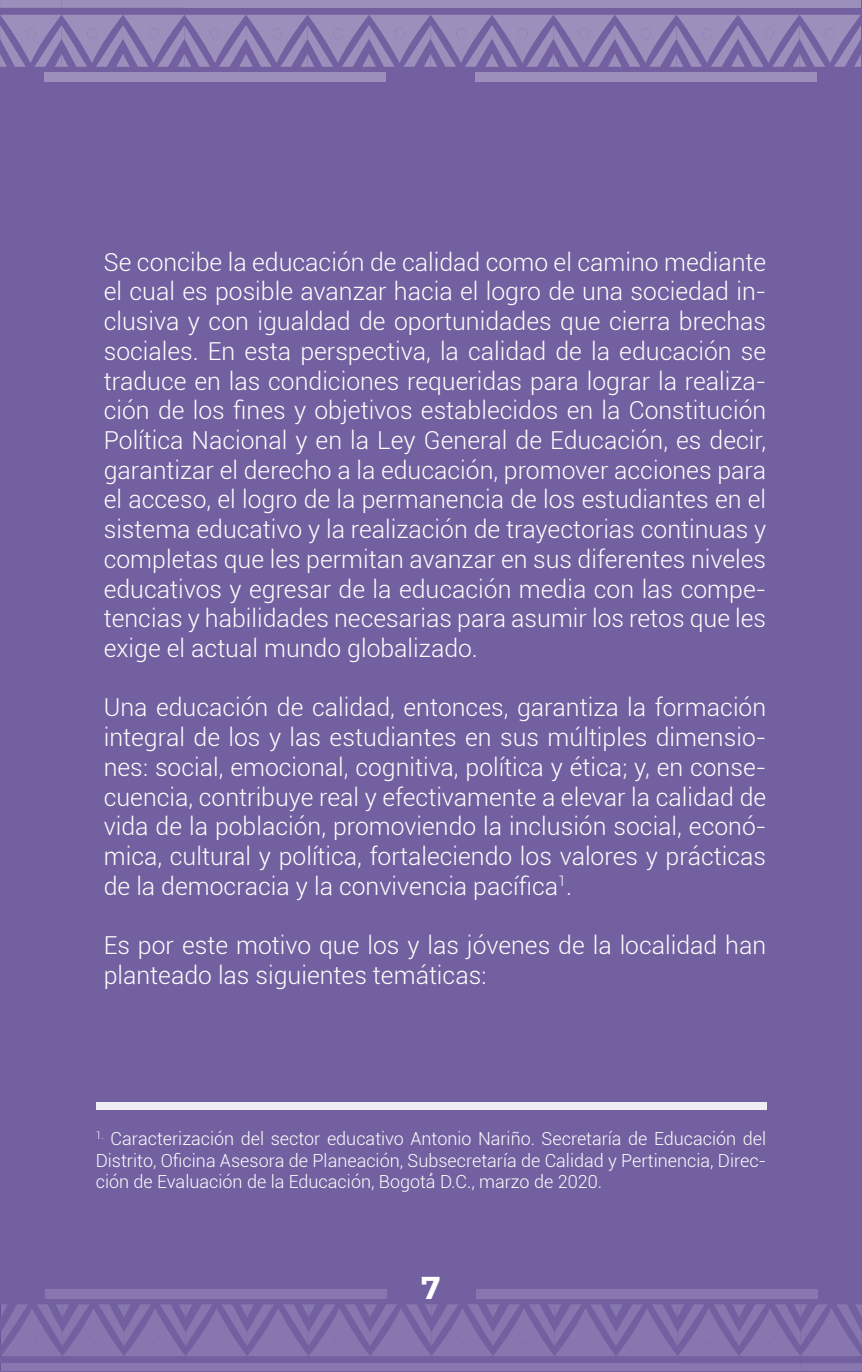
<style>
.page{position:relative;width:862px;height:1372px;background:#fff}
.page>*{position:absolute;margin:0;border:0;box-sizing:border-box;transform-origin:0 0}
.t1{font:700 31.5px "Montserrat";color:#fff}
.t2{font:300 24.75px/29.7px "Roboto";color:#fff;text-align:justify}
.t3{font:300 18px/21.6px "Roboto";color:#fff;text-align:justify}
</style>
<div class="page">
<div style="left:0;top:0;width:861px;height:1371px;background:#7260a0"></div>
<div style="left:247px;top:1362px;width:61px;height:8px;background:#8777ae"></div>
<div style="left:308px;top:1362px;width:62px;height:8px;background:#8777ae"></div>
<div style="left:370px;top:1362px;width:61px;height:8px;background:#8777ae"></div>
<div style="left:185px;top:1362px;width:62px;height:8px;background:#8777ae"></div>
<div style="left:124px;top:1362px;width:61px;height:8px;background:#8777ae"></div>
<div style="left:62px;top:1362px;width:62px;height:8px;background:#8777ae"></div>
<div style="left:1px;top:1362px;width:61px;height:8px;background:#8777ae"></div>
<div style="left:45px;top:1288px;width:342px;height:9px;background:#8777ae"></div>
<svg style="left:677px;top:1363px;width:184px;height:7px"></svg>
<div style="left:615px;top:1362px;width:62px;height:8px;background:#8777ae"></div>
<div style="left:554px;top:1362px;width:61px;height:8px;background:#8777ae"></div>
<div style="left:492px;top:1362px;width:62px;height:8px;background:#8777ae"></div>
<div style="left:431px;top:1362px;width:61px;height:8px;background:#8777ae"></div>
<div style="left:475px;top:1288px;width:342px;height:9px;background:#8777ae"></div>
<div style="left:553px;top:0;width:61px;height:8px;background:#9c8fbc"></div>
<div style="left:491px;top:0;width:62px;height:8px;background:#9c8fbc"></div>
<div style="left:430px;top:0;width:61px;height:8px;background:#9c8fbc"></div>
<div style="left:614px;top:0;width:62px;height:8px;background:#9c8fbc"></div>
<div style="left:676px;top:0;width:61px;height:8px;background:#9c8fbc"></div>
<div style="left:737px;top:0;width:62px;height:8px;background:#9c8fbc"></div>
<div style="left:799px;top:0;width:61px;height:8px;background:#9c8fbc"></div>
<div style="left:474px;top:73px;width:342px;height:9px;background:#9c8fbc"></div>
<div style="left:184px;top:0;width:62px;height:8px;background:#9c8fbc"></div>
<div style="left:246px;top:0;width:61px;height:8px;background:#9c8fbc"></div>
<div style="left:307px;top:0;width:62px;height:8px;background:#9c8fbc"></div>
<div style="left:369px;top:0;width:61px;height:8px;background:#9c8fbc"></div>
<div style="left:44px;top:73px;width:342px;height:9px;background:#9c8fbc"></div>
<div style="left:96px;top:1101px;width:669px;height:8px;background:#f0eef5"></div>
<svg style="left:1px;top:1304px;width:860px;height:52px"></svg>
<svg style="left:0;top:15px;width:860px;height:52px"></svg>
<svg style="left:0;top:0;width:184px;height:8px"></svg>
<p class="t2" style="left:104px;top:246px;width:663px">Se concibe la educación de calidad como el camino mediante el cual es posible avanzar hacia el logro de una sociedad in&shy;clusiva y con igualdad de oportunidades que cierra brechas sociales. En esta perspectiva, la calidad de la educación se traduce en las condiciones requeridas para lograr la realiza&shy;ción de los fines y objetivos establecidos en la Constitución Política Nacional y en la Ley General de Educación, es decir, garantizar el derecho a la educación, promover acciones para el acceso, el logro de la permanencia de los estudiantes en el sistema educativo y la realización de trayectorias continuas y completas que les permitan avanzar en sus diferentes niveles educativos y egresar de la educación media con las compe&shy;tencias y habilidades necesarias para asumir los retos que les exige el actual mundo globalizado.</p>
<p class="t2" style="left:104px;top:692px;width:663px">Una educación de calidad, entonces, garantiza la formación integral de los y las estudiantes en sus múltiples dimensio&shy;nes: social, emocional, cognitiva, política y ética; y, en conse&shy;cuencia, contribuye real y efectivamente a elevar la calidad de vida de la población, promoviendo la inclusión social, econó- mica, cultural y política, fortaleciendo los valores y prácticas de la democracia y la convivencia pacífica<sup>1</sup>.</p>
<p class="t2" style="left:104px;top:929px;width:663px">Es por este motivo que los y las jóvenes de la localidad han planteado las siguientes temáticas:</p>
<p class="t3" style="left:96px;top:1127px;width:671px"><sup>1.</sup> Caracterización del sector educativo Antonio Nariño. Secretaría de Educación del Distrito, Oficina Asesora de Planeación, Subsecretaría de Calidad y Pertinencia, Direc&shy;ción de Evaluación de la Educación, Bogotá́D.C., marzo de 2020.</p>
<p class="t1" style="left:421px;top:1264px;width:21px">7</p>
</div>
